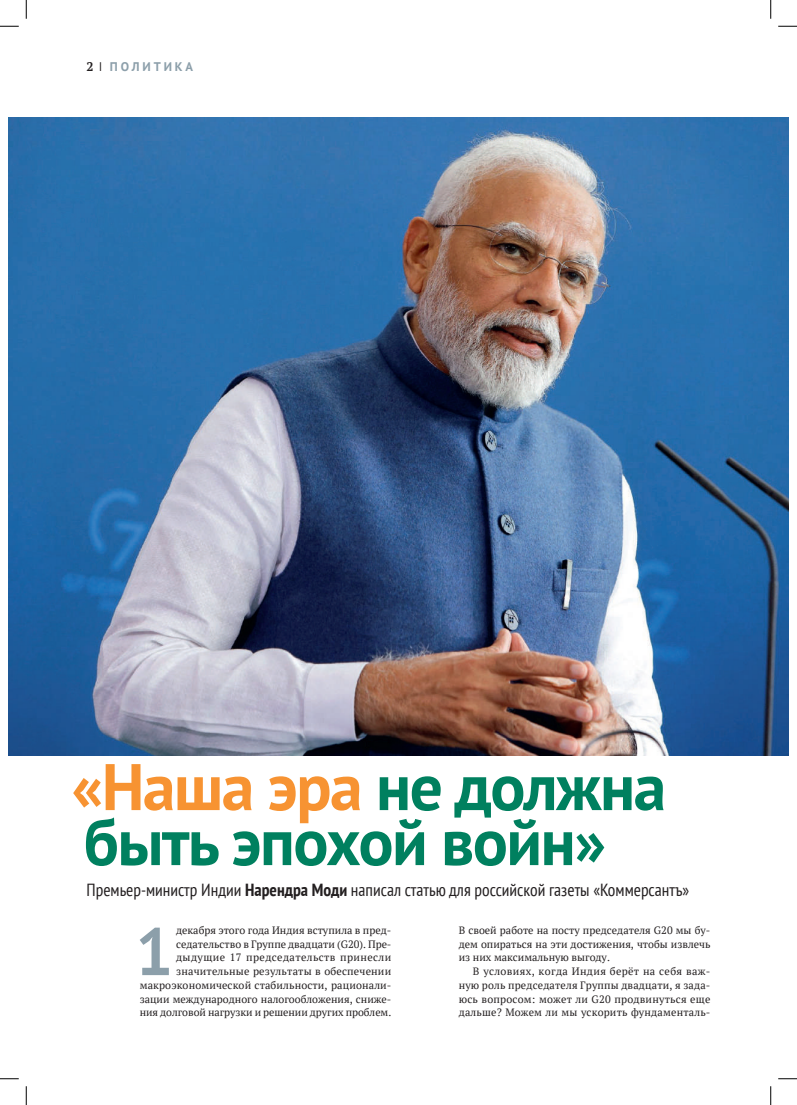
<style>
.page{position:relative;width:797px;height:1105px;background:#fff}
.page>*{position:absolute;margin:0;border:0;box-sizing:border-box;transform-origin:0 0}
.t1{font:700 66.75px "PT Sans";color:#8c9faa}
.t2{font:700 65.62px/55px "PT Sans";letter-spacing:-.025em;color:#00805f}
.t3{font:condensed 17.5px "PT Sans";color:#231f20}
.t4{font:700 12.5px "PT Sans";letter-spacing:.23em;color:#8c9faa}
.t5{font:10.62px/13.8px "PT Serif";color:#231f20;text-align:justify}
.s1{font-family:"PT Serif";color:#231f20}
.s2{font-weight:400;font-stretch:condensed;color:#231f20}
.s3{color:#f79332}
.s4{font-weight:700}
</style>
<div class="page">
<img style="left:9px;top:117px;width:779px;height:638px">
<svg style="left:0;top:25px;width:19px;height:2px"></svg>
<svg style="left:778px;top:25px;width:19px;height:2px"></svg>
<svg style="left:0;top:1078px;width:19px;height:1px"></svg>
<svg style="left:778px;top:1078px;width:19px;height:1px"></svg>
<svg style="left:25px;top:0;width:2px;height:19px"></svg>
<svg style="left:25px;top:1086px;width:2px;height:19px"></svg>
<svg style="left:770px;top:0;width:1px;height:19px"></svg>
<svg style="left:770px;top:1086px;width:1px;height:19px"></svg>
<p class="t4" style="left:86px;top:58px;width:108px"><span class="s1">2</span> <span class="s2">I</span> ПОЛИТИКА</p>
<h2 class="t2" style="left:71px;top:758px;width:596px"><span class="s3">«Наша эра</span> не должна быть эпохой войн»</h2>
<h3 class="t3" style="left:86px;top:879px;width:604px">Премьер-министр Индии <span class="s4">Нарендра Моди</span> написал статью для российской газеты «Коммерсантъ»</h3>
<p class="t5" style="left:459px;top:923px;width:253px">В своей работе на посту председателя G20 мы бу&shy;дем опираться на эти достижения, чтобы извлечь из них максимальную выгоду.</p>
<p class="t5" style="left:459px;top:964px;width:253px;text-indent:14px">В условиях, когда Индия берёт на себя важ&shy;ную роль председателя Группы двадцати, я зада&shy;юсь вопросом: может ли G20 продвинуться еще дальше? Можем ли мы ускорить фундаменталь-</p>
<p class="t5" style="left:140px;top:923px;width:253px;text-align:right">декабря этого года Индия вступила в пред&shy;седательство в Группе двадцати (G20). Пре&shy;дыдущие 17 председательств принесли значительные результаты в обеспечении макроэкономической стабильности, рационали&shy;зации международного налогообложения, сниже&shy;ния долговой нагрузки и решении других проблем.</p>
<h1 class="t1" style="left:135px;top:907px;width:39px">1</h1>
</div>
